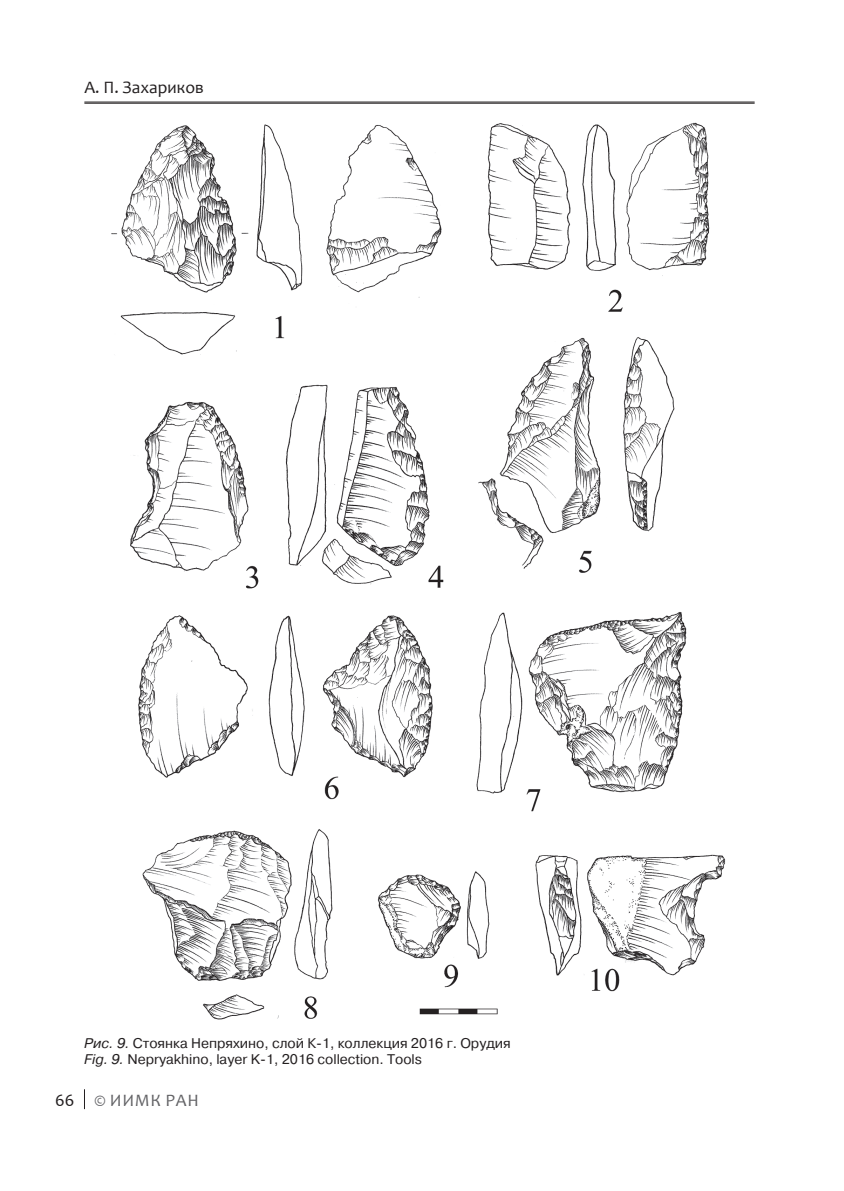
<style>
.page{position:relative;width:844px;height:1191px;background:#fff}
.page>*{position:absolute;margin:0;border:0;box-sizing:border-box;transform-origin:0 0}
.t1{font:17.5px "Candara";color:#231f20}
.t2{font:17.5px "Candara";letter-spacing:.04em;color:#636366}
.t3{font:14px/15.8px "Pragmatica";color:#231f20}
.s1{font-style:italic}
.s2{color:#231f20}
</style>
<div class="page">
<svg style="left:84px;top:1089px;width:1px;height:20px"></svg>
<hr style="left:84px;top:102px;width:670px;height:1px;background:#231f20">
<hr style="left:84px;top:103px;width:670px;height:1px;background:#231f20">
<img style="left:111px;top:122px;width:615px;height:898px">
<p class="t1" style="left:84px;top:77px;width:121px">А. П. Захариков</p>
<p class="t3" style="left:84px;top:1035px;width:428px"><span class="s1">Рис. 9.</span> Стоянка Непряхино, слой К-1, коллекция 2016 г. Орудия<br><span class="s1">Fig. 9.</span> Nepryakhino, layer K-1, 2016 collection. Tools</p>
<p class="t2" style="left:55px;top:1088px;width:145px"><span class="s2">66</span> © ИИМК РАН</p>
</div>
